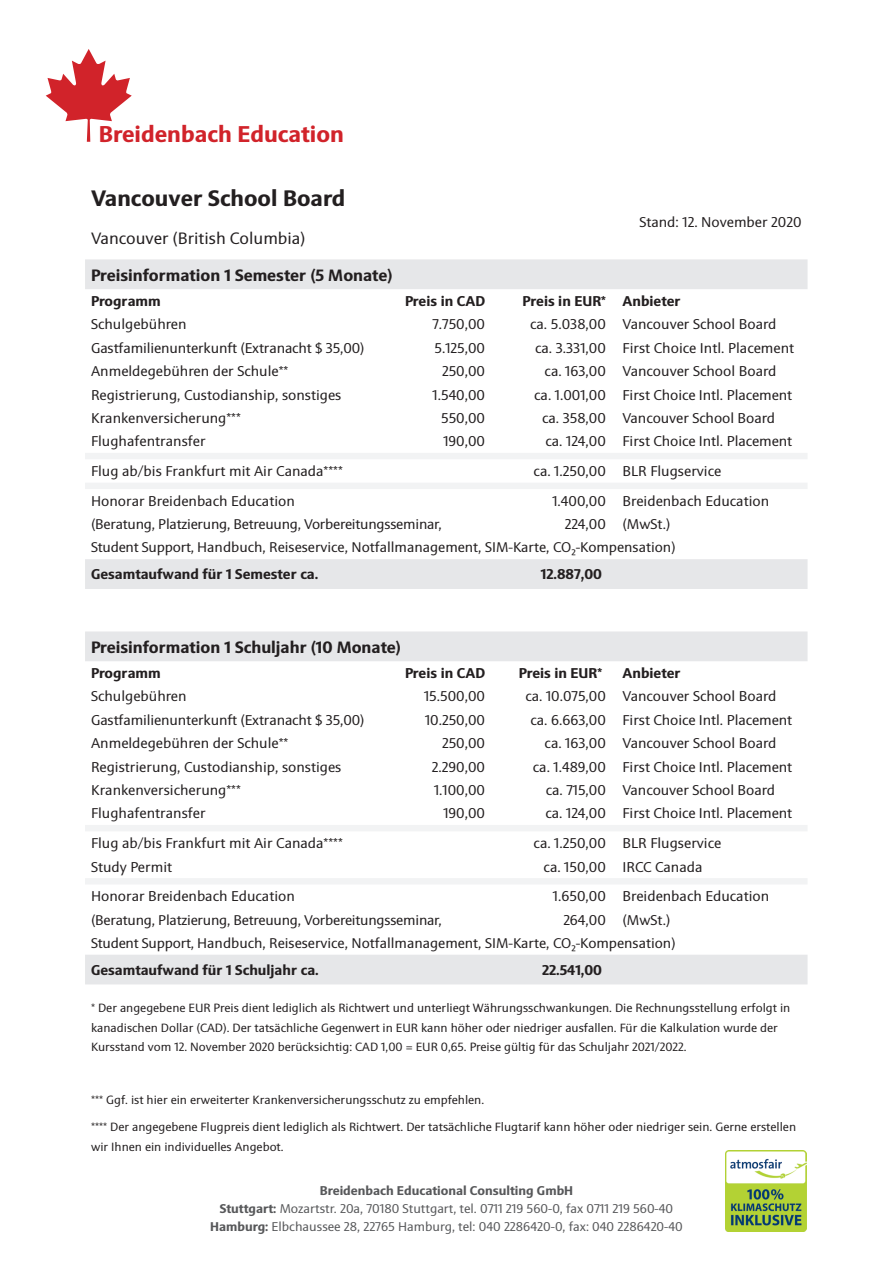
<style>
.page{position:relative;width:893px;height:1263px;background:#fff}
.page>*{position:absolute;margin:0;border:0;box-sizing:border-box;transform-origin:0 0}
.t1{font:700 22.95px "Sinova Pro";color:#d1232a}
.t2{font:700 22.5px "Sinova Pro";color:#231f20}
.t3{font:700 16.5px "Sinova Pro";color:#231f20}
.t4{font:16.5px "Sinova Pro";color:#231f20}
.t5{font:14.25px "Sinova Pro";color:#231f20}
.t6{font:700 14.25px "Sinova Pro";color:#231f20}
.t7{font:14.1px "Sinova Pro";letter-spacing:-.015em;color:#231f20}
.t8{font:12.75px "Sinova Pro";color:#57585a}
.t9{font:700 12.75px "Sinova Pro";color:#57585a}
.t10{font:12px/19.5px "Sinova Pro";color:#231f20}
.s1{font-weight:700}
</style>
<div class="page">
<svg style="left:85px;top:259px;width:722px;height:725px"></svg>
<svg style="left:85px;top:453px;width:722px;height:431px"></svg>
<svg style="left:46px;top:49px;width:86px;height:93px"></svg>
<img style="left:726px;top:1151px;width:81px;height:80px">
<p class="t1" style="left:99px;top:120px;width:247px">Breidenbach Education</p>
<p class="t2" style="left:91px;top:185px;width:256px">Vancouver School Board</p>
<p class="t5" style="left:639px;top:214px;width:164px">Stand: 12. November 2020</p>
<p class="t4" style="left:91px;top:229px;width:216px">Vancouver (British Columbia)</p>
<p class="t3" style="left:91px;top:265px;width:303px">Preisinformation 1 Semester (5 Monate)</p>
<p class="t6" style="left:91px;top:293px;width:71px">Programm</p>
<p class="t6" style="left:405px;top:293px;width:82px">Preis in CAD</p>
<p class="t6" style="left:523px;top:293px;width:85px">Preis in EUR*</p>
<p class="t6" style="left:623px;top:293px;width:59px">Anbieter</p>
<p class="t5" style="left:91px;top:316px;width:97px">Schulgebühren</p>
<p class="t5" style="left:433px;top:316px;width:54px">7.750,00</p>
<p class="t5" style="left:530px;top:316px;width:77px">ca. 5.038,00</p>
<p class="t5" style="left:623px;top:316px;width:155px">Vancouver School Board</p>
<p class="t5" style="left:91px;top:339px;width:275px">Gastfamilienunterkunft (Extranacht $ 35,00)</p>
<p class="t5" style="left:434px;top:339px;width:52px">5.125,00</p>
<p class="t5" style="left:535px;top:339px;width:72px">ca. 3.331,00</p>
<p class="t5" style="left:623px;top:339px;width:173px">First Choice Intl. Placement</p>
<p class="t5" style="left:91px;top:363px;width:199px">Anmeldegebühren der Schule**</p>
<p class="t5" style="left:442px;top:363px;width:45px">250,00</p>
<p class="t5" style="left:545px;top:363px;width:63px">ca. 163,00</p>
<p class="t5" style="left:623px;top:363px;width:155px">Vancouver School Board</p>
<p class="t5" style="left:91px;top:386px;width:252px">Registrierung, Custodianship, sonstiges</p>
<p class="t5" style="left:432px;top:386px;width:54px">1.540,00</p>
<p class="t5" style="left:534px;top:386px;width:73px">ca. 1.001,00</p>
<p class="t5" style="left:623px;top:386px;width:171px">First Choice Intl. Placement</p>
<p class="t5" style="left:91px;top:410px;width:151px">Krankenversicherung***</p>
<p class="t5" style="left:441px;top:410px;width:46px">550,00</p>
<p class="t5" style="left:542px;top:410px;width:65px">ca. 358,00</p>
<p class="t5" style="left:623px;top:410px;width:154px">Vancouver School Board</p>
<p class="t5" style="left:91px;top:433px;width:116px">Flughafentransfer</p>
<p class="t5" style="left:443px;top:433px;width:43px">190,00</p>
<p class="t5" style="left:545px;top:433px;width:62px">ca. 124,00</p>
<p class="t5" style="left:623px;top:433px;width:171px">First Choice Intl. Placement</p>
<p class="t5" style="left:91px;top:463px;width:253px">Flug ab/bis Frankfurt mit Air Canada****</p>
<p class="t5" style="left:534px;top:463px;width:74px">ca. 1.250,00</p>
<p class="t5" style="left:623px;top:463px;width:100px">BLR Flugservice</p>
<p class="t5" style="left:91px;top:493px;width:205px">Honorar Breidenbach Education</p>
<p class="t5" style="left:552px;top:493px;width:55px">1.400,00</p>
<p class="t5" style="left:623px;top:493px;width:148px">Breidenbach Education</p>
<p class="t7" style="left:91px;top:516px;width:352px">(Beratung, Platzierung, Betreuung, Vorbereitungsseminar,</p>
<p class="t5" style="left:565px;top:516px;width:43px">224,00</p>
<p class="t5" style="left:623px;top:516px;width:49px">(MwSt.)</p>
<p class="t7" style="left:91px;top:539px;width:586px">Student Support, Handbuch, Reiseservice, Notfallmanagement, SIM-Karte, CO₂-Kompensation)</p>
<p class="t6" style="left:91px;top:566px;width:229px">Gesamtaufwand für 1 Semester ca.</p>
<p class="t6" style="left:541px;top:566px;width:63px">12.887,00</p>
<p class="t3" style="left:91px;top:637px;width:311px">Preisinformation 1 Schuljahr (10 Monate)</p>
<p class="t6" style="left:91px;top:665px;width:71px">Programm</p>
<p class="t6" style="left:405px;top:665px;width:82px">Preis in CAD</p>
<p class="t6" style="left:519px;top:665px;width:85px">Preis in EUR*</p>
<p class="t6" style="left:623px;top:665px;width:59px">Anbieter</p>
<p class="t5" style="left:91px;top:688px;width:97px">Schulgebühren</p>
<p class="t5" style="left:424px;top:688px;width:63px">15.500,00</p>
<p class="t5" style="left:525px;top:688px;width:82px">ca. 10.075,00</p>
<p class="t5" style="left:623px;top:688px;width:155px">Vancouver School Board</p>
<p class="t5" style="left:91px;top:711px;width:275px">Gastfamilienunterkunft (Extranacht $ 35,00)</p>
<p class="t5" style="left:425px;top:711px;width:62px">10.250,00</p>
<p class="t5" style="left:530px;top:711px;width:77px">ca. 6.663,00</p>
<p class="t5" style="left:623px;top:711px;width:171px">First Choice Intl. Placement</p>
<p class="t5" style="left:91px;top:735px;width:199px">Anmeldegebühren der Schule**</p>
<p class="t5" style="left:442px;top:735px;width:45px">250,00</p>
<p class="t5" style="left:545px;top:735px;width:63px">ca. 163,00</p>
<p class="t5" style="left:623px;top:735px;width:155px">Vancouver School Board</p>
<p class="t5" style="left:91px;top:758px;width:252px">Registrierung, Custodianship, sonstiges</p>
<p class="t5" style="left:432px;top:758px;width:55px">2.290,00</p>
<p class="t5" style="left:533px;top:758px;width:75px">ca. 1.489,00</p>
<p class="t5" style="left:623px;top:758px;width:171px">First Choice Intl. Placement</p>
<p class="t5" style="left:91px;top:782px;width:151px">Krankenversicherung***</p>
<p class="t5" style="left:434px;top:782px;width:53px">1.100,00</p>
<p class="t5" style="left:546px;top:782px;width:62px">ca. 715,00</p>
<p class="t5" style="left:623px;top:782px;width:154px">Vancouver School Board</p>
<p class="t5" style="left:91px;top:805px;width:116px">Flughafentransfer</p>
<p class="t5" style="left:443px;top:805px;width:43px">190,00</p>
<p class="t5" style="left:545px;top:805px;width:62px">ca. 124,00</p>
<p class="t5" style="left:623px;top:805px;width:171px">First Choice Intl. Placement</p>
<p class="t5" style="left:91px;top:835px;width:253px">Flug ab/bis Frankfurt mit Air Canada****</p>
<p class="t5" style="left:534px;top:835px;width:74px">ca. 1.250,00</p>
<p class="t5" style="left:623px;top:835px;width:100px">BLR Flugservice</p>
<p class="t5" style="left:91px;top:858px;width:83px">Study Permit</p>
<p class="t5" style="left:544px;top:858px;width:64px">ca. 150,00</p>
<p class="t5" style="left:623px;top:858px;width:81px">IRCC Canada</p>
<p class="t5" style="left:91px;top:888px;width:205px">Honorar Breidenbach Education</p>
<p class="t5" style="left:553px;top:888px;width:54px">1.650,00</p>
<p class="t5" style="left:623px;top:888px;width:148px">Breidenbach Education</p>
<p class="t7" style="left:91px;top:911px;width:352px">(Beratung, Platzierung, Betreuung, Vorbereitungsseminar,</p>
<p class="t5" style="left:563px;top:911px;width:44px">264,00</p>
<p class="t5" style="left:623px;top:911px;width:49px">(MwSt.)</p>
<p class="t7" style="left:91px;top:935px;width:586px">Student Support, Handbuch, Reiseservice, Notfallmanagement, SIM-Karte, CO₂-Kompensation)</p>
<p class="t6" style="left:91px;top:962px;width:229px">Gesamtaufwand für 1 Schuljahr ca.</p>
<p class="t6" style="left:542px;top:962px;width:62px">22.541,00</p>
<p class="t10" style="left:91px;top:998px;width:701px">* Der angegebene EUR Preis dient lediglich als Richtwert und unterliegt Währungsschwankungen. Die Rechnungsstellung erfolgt in kanadischen Dollar (CAD). Der tatsächliche Gegenwert in EUR kann höher oder niedriger ausfallen. Für die Kalkulation wurde der<br>Kursstand vom 12. November 2020 berücksichtig: CAD 1,00 = EUR 0,65. Preise gültig für das Schuljahr 2021/2022.</p>
<p class="t10" style="left:91px;top:1090px;width:395px">*** Ggf. ist hier ein erweiterter Krankenversicherungsschutz zu empfehlen.</p>
<p class="t10" style="left:91px;top:1117px;width:707px">**** Der angegebene Flugpreis dient lediglich als Richtwert. Der tatsächliche Flugtarif kann höher oder niedriger sein. Gerne erstellen wir Ihnen ein individuelles Angebot.</p>
<p class="t9" style="left:320px;top:1183px;width:255px">Breidenbach Educational Consulting GmbH</p>
<p class="t8" style="left:220px;top:1201px;width:455px"><span class="s1">Stuttgart:</span> Mozartstr. 20a, 70180 Stuttgart, tel. 0711 219 560-0, fax 0711 219 560-40</p>
<p class="t8" style="left:210px;top:1219px;width:474px"><span class="s1">Hamburg:</span> Elbchaussee 28, 22765 Hamburg, tel: 040 2286420-0, fax: 040 2286420-40</p>
</div>
